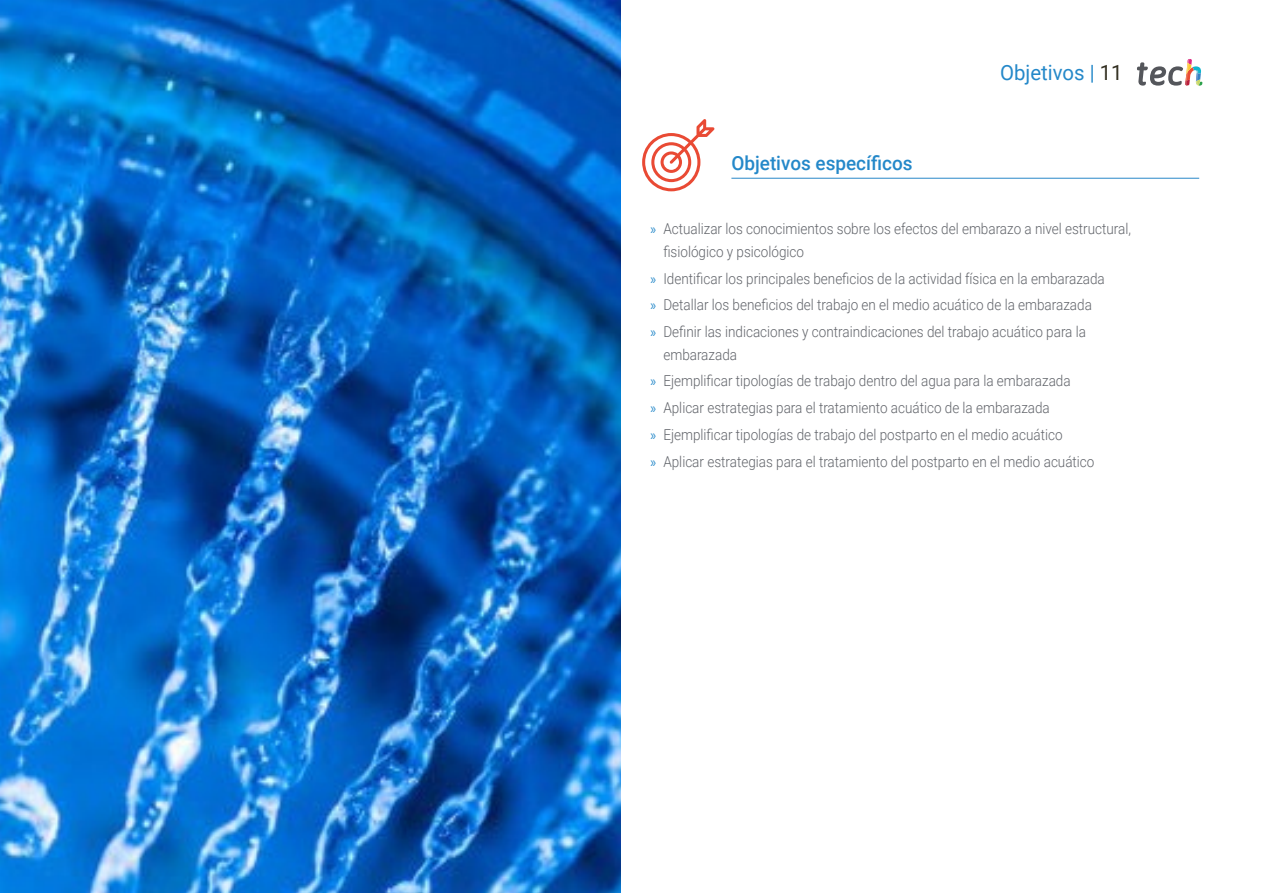
<style>
.page{position:relative;width:1263px;height:893px;background:#fff}
.page>*{position:absolute;margin:0;border:0;box-sizing:border-box;transform-origin:0 0}
.t1{font:21px "Roboto";color:#2488c9}
.t2{font:500 19.5px "Roboto";color:#2488c9}
.t3{font:300 15px/26.7px "Roboto";color:#61646a;scale:.9 1}
.s1{color:#312e20}
.s2{font-family:"Myriad Pro";font-weight:400;color:#2488c9}
</style>
<div class="page">
<hr style="left:731px;top:178px;width:468px;height:1px;background:#2988c9">
<svg style="left:642px;top:119px;width:72px;height:72px"></svg>
<img style="left:0;top:0;width:621px;height:893px">
<svg style="left:1137px;top:59px;width:65px;height:27px"></svg>
<h2 class="t2" style="left:731px;top:149px;width:183px">Objetivos específicos</h2>
<h1 class="t1" style="left:1000px;top:57px;width:124px">Objetivos | <span class="s1">11</span></h1>
<p class="t3" style="left:663px;top:217px;width:521px;line-height:22.5px;text-indent:-13px"><span class="s2">»</span> Actualizar los conocimientos sobre los efectos del embarazo a nivel estructural, fisiológico y psicológico</p>
<p class="t3" style="left:651px;top:264px;width:506px"><span class="s2">»</span> Identificar los principales beneficios de la actividad física en la embarazada <span class="s2">»</span> Detallar los beneficios del trabajo en el medio acuático de la embarazada<br><span class="s2">»</span> Definir las indicaciones y contraindicaciones del trabajo acuático para la</p>
<p class="t3" style="left:651px;top:340px;width:495px;text-indent:13px">embarazada<br><span class="s2">»</span> Ejemplificar tipologías de trabajo dentro del agua para la embarazada<br><span class="s2">»</span> Aplicar estrategias para el tratamiento acuático de la embarazada<br><span class="s2">»</span> Ejemplificar tipologías de trabajo del postparto en el medio acuático<br><span class="s2">»</span> Aplicar estrategias para el tratamiento del postparto en el medio acuático</p>
</div>
